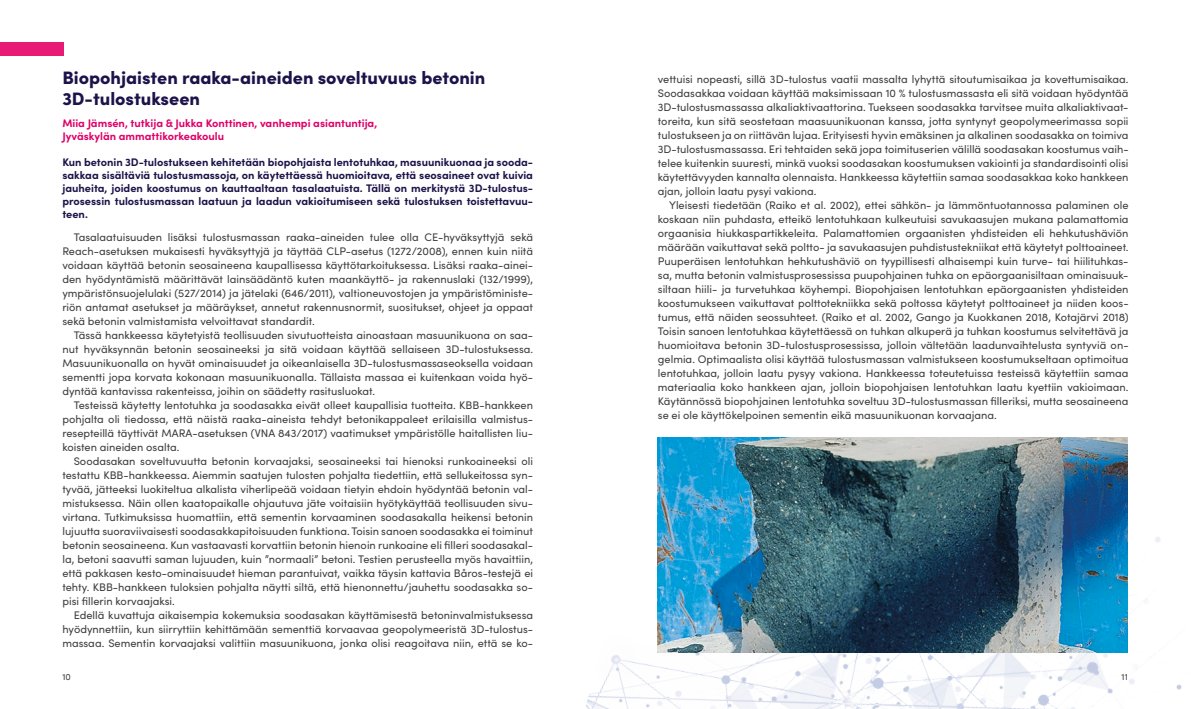
<style>
.page{position:relative;width:1191px;height:709px;background:#fff}
.page>*{position:absolute;margin:0;border:0;box-sizing:border-box;transform-origin:0 0}
.t1{font:900 18px/21.6px "Sofia Pro";color:#1d1249}
.t2{font:11px/14px "Sofia Pro";color:#3d3d3d;text-align:justify}
.t3{font:700 11px/13px "Sofia Pro";color:#1d1249;text-align:justify}
.t4{font:700 11px/13px "Sofia Pro";color:#de0068}
.t5{font:9px "Sofia Pro";color:#3d3d3d}
</style>
<div class="page">
<img style="left:586px;top:437px;width:596px;height:272px">
<img style="left:0;top:42px;width:63px;height:13px">
<img style="left:658px;top:437px;width:470px;height:215px">
<h1 class="t1" style="left:62px;top:65px;width:424px">Biopohjaisten raaka-aineiden soveltuvuus betonin<br>3D-tulostukseen</h1>
<p class="t4" style="left:62px;top:116px;width:316px">Miia Jämsén, tutkija &amp; Jukka Konttinen, vanhempi asiantuntija,<br>Jyväskylän ammattikorkeakoulu</p>
<p class="t3" style="left:62px;top:155px;width:472px">Kun betonin 3D-tulostukseen kehitetään biopohjaista lentotuhkaa, masuunikuonaa ja sooda&shy;sakkaa sisältäviä tulostusmassoja, on käytettäessä huomioitava, että seosaineet ovat kuivia jauheita, joiden koostumus on kauttaaltaan tasalaatuista. Tällä on merkitystä 3D-tulostus&shy;prosessin tulostusmassan laatuun ja laadun vakioitumiseen sekä tulostuksen toistettavuu&shy;teen.</p>
<p class="t2" style="left:62px;top:229px;width:472px;text-indent:11px">Tasalaatuisuuden lisäksi tulostusmassan raaka-aineiden tulee olla CE-hyväksyttyjä sekä Reach-asetuksen mukaisesti hyväksyttyjä ja täyttää CLP-asetus (1272/2008), ennen kuin niitä voidaan käyttää betonin seosaineena kaupallisessa käyttötarkoituksessa. Lisäksi raaka-ainei&shy;den hyödyntämistä määrittävät lainsäädäntö kuten maankäyttö- ja rakennuslaki (132/1999), ympäristönsuojelulaki (527/2014) ja jätelaki (646/2011), valtioneuvostojen ja ympäristöministe&shy;riön antamat asetukset ja määräykset, annetut rakennusnormit, suositukset, ohjeet ja oppaat sekä betonin valmistamista velvoittavat standardit.</p>
<p class="t2" style="left:62px;top:327px;width:472px;text-indent:11px">Tässä hankkeessa käytetyistä teollisuuden sivutuotteista ainoastaan masuunikuona on saa&shy;nut hyväksynnän betonin seosaineeksi ja sitä voidaan käyttää sellaiseen 3D-tulostuksessa.<br>Masuunikuonalla on hyvät ominaisuudet ja oikeanlaisella 3D-tulostusmassaseoksella voidaan sementti jopa korvata kokonaan masuunikuonalla. Tällaista massaa ei kuitenkaan voida hyö&shy;dyntää kantavissa rakenteissa, joihin on säädetty rasitusluokat.</p>
<p class="t2" style="left:62px;top:397px;width:472px;text-indent:11px">Testeissä käytetty lentotuhka ja soodasakka eivät olleet kaupallisia tuotteita. KBB-hankkeen pohjalta oli tiedossa, että näistä raaka-aineista tehdyt betonikappaleet erilaisilla valmistus&shy;resepteillä täyttivät MARA-asetuksen (VNA 843/2017) vaatimukset ympäristölle haitallisten liu&shy;koisten aineiden osalta.</p>
<p class="t2" style="left:62px;top:453px;width:472px;text-indent:11px">Soodasakan soveltuvuutta betonin korvaajaksi, seosaineeksi tai hienoksi runkoaineeksi oli testattu KBB-hankkeessa. Aiemmin saatujen tulosten pohjalta tiedettiin, että sellukeitossa syn&shy;tyvää, jätteeksi luokiteltua alkalista viherlipeää voidaan tietyin ehdoin hyödyntää betonin val&shy;mistuksessa. Näin ollen kaatopaikalle ohjautuva jäte voitaisiin hyötykäyttää teollisuuden sivu&shy;virtana. Tutkimuksissa huomattiin, että sementin korvaaminen soodasakalla heikensi betonin lujuutta suoraviivaisesti soodasakkapitoisuuden funktiona. Toisin sanoen soodasakka ei toiminut betonin seosaineena. Kun vastaavasti korvattiin betonin hienoin runkoaine eli filleri soodasakal&shy;la, betoni saavutti saman lujuuden, kuin ”normaali” betoni. Testien perusteella myös havaittiin, että pakkasen kesto-ominaisuudet hieman parantuivat, vaikka täysin kattavia Båros-testejä ei tehty. KBB-hankkeen tuloksien pohjalta näytti siltä, että hienonnettu/jauhettu soodasakka so&shy;pisi fillerin korvaajaksi.</p>
<p class="t2" style="left:62px;top:607px;width:472px;text-indent:11px">Edellä kuvattuja aikaisempia kokemuksia soodasakan käyttämisestä betoninvalmistuksessa hyödynnettiin, kun siirryttiin kehittämään sementtiä korvaavaa geopolymeeristä 3D-tulostus&shy;massaa. Sementin korvaajaksi valittiin masuunikuona, jonka olisi reagoitava niin, että se ko-</p>
<p class="t2" style="left:658px;top:72px;width:472px">vettuisi nopeasti, sillä 3D-tulostus vaatii massalta lyhyttä sitoutumisaikaa ja kovettumisaikaa.<br>Soodasakkaa voidaan käyttää maksimissaan 10 % tulostusmassasta eli sitä voidaan hyödyntää 3D-tulostusmassassa alkaliaktivaattorina. Tuekseen soodasakka tarvitsee muita alkaliaktivaat&shy;toreita, kun sitä seostetaan maasuunikuonan kanssa, jotta syntynyt geopolymeerimassa sopii tulostukseen ja on riittävän lujaa. Erityisesti hyvin emäksinen ja alkalinen soodasakka on toimiva 3D-tulostusmassassa. Eri tehtaiden sekä jopa toimituserien välillä soodasakan koostumus vaih&shy;telee kuitenkin suuresti, minkä vuoksi soodasakan koostumuksen vakiointi ja standardisointi olisi käytettävyyden kannalta olennaista. Hankkeessa käytettiin samaa soodasakkaa koko hankkeen ajan, jolloin laatu pysyi vakiona.</p>
<p class="t2" style="left:658px;top:198px;width:472px;text-indent:11px">Yleisesti tiedetään (Raiko et al. 2002), ettei sähkön- ja lämmöntuotannossa palaminen ole koskaan niin puhdasta, etteikö lentotuhkaan kulkeutuisi savukaasujen mukana palamattomia orgaanisia hiukkaspartikkeleita. Palamattomien orgaanisten yhdisteiden eli hehkutushäviön määrään vaikuttavat sekä poltto- ja savukaasujen puhdistustekniikat että käytetyt polttoaineet.<br>Puuperäisen lentotuhkan hehkutushäviö on tyypillisesti alhaisempi kuin turve- tai hiilituhkas&shy;sa, mutta betonin valmistusprosessissa puupohjainen tuhka on epäorgaanisiltaan ominaisuuk&shy;siltaan hiili- ja turvetuhkaa köyhempi. Biopohjaisen lentotuhkan epäorgaanisten yhdisteiden koostumukseen vaikuttavat polttotekniikka sekä poltossa käytetyt polttoaineet ja niiden koos&shy;tumus, että näiden seossuhteet. (Raiko et al. 2002, Gango ja Kuokkanen 2018, Kotajärvi 2018)<br>Toisin sanoen lentotuhkaa käytettäessä on tuhkan alkuperä ja tuhkan koostumus selvitettävä ja huomioitava betonin 3D-tulostusprosessissa, jolloin vältetään laadunvaihtelusta syntyviä on&shy;gelmia. Optimaalista olisi käyttää tulostusmassan valmistukseen koostumukseltaan optimoitua lentotuhkaa, jolloin laatu pysyy vakiona. Hankkeessa toteutetuissa testeissä käytettiin samaa materiaalia koko hankkeen ajan, jolloin biopohjaisen lentotuhkan laatu kyettiin vakioimaan.<br>Käytännössä biopohjainen lentotuhka soveltuu 3D-tulostusmassan filleriksi, mutta seosaineena se ei ole käyttökelpoinen sementin eikä masuunikuonan korvaajana.</p>
<p class="t5" style="left:62px;top:670px;width:10px">10</p>
<p class="t5" style="left:1121px;top:670px;width:8px">11</p>
</div>
